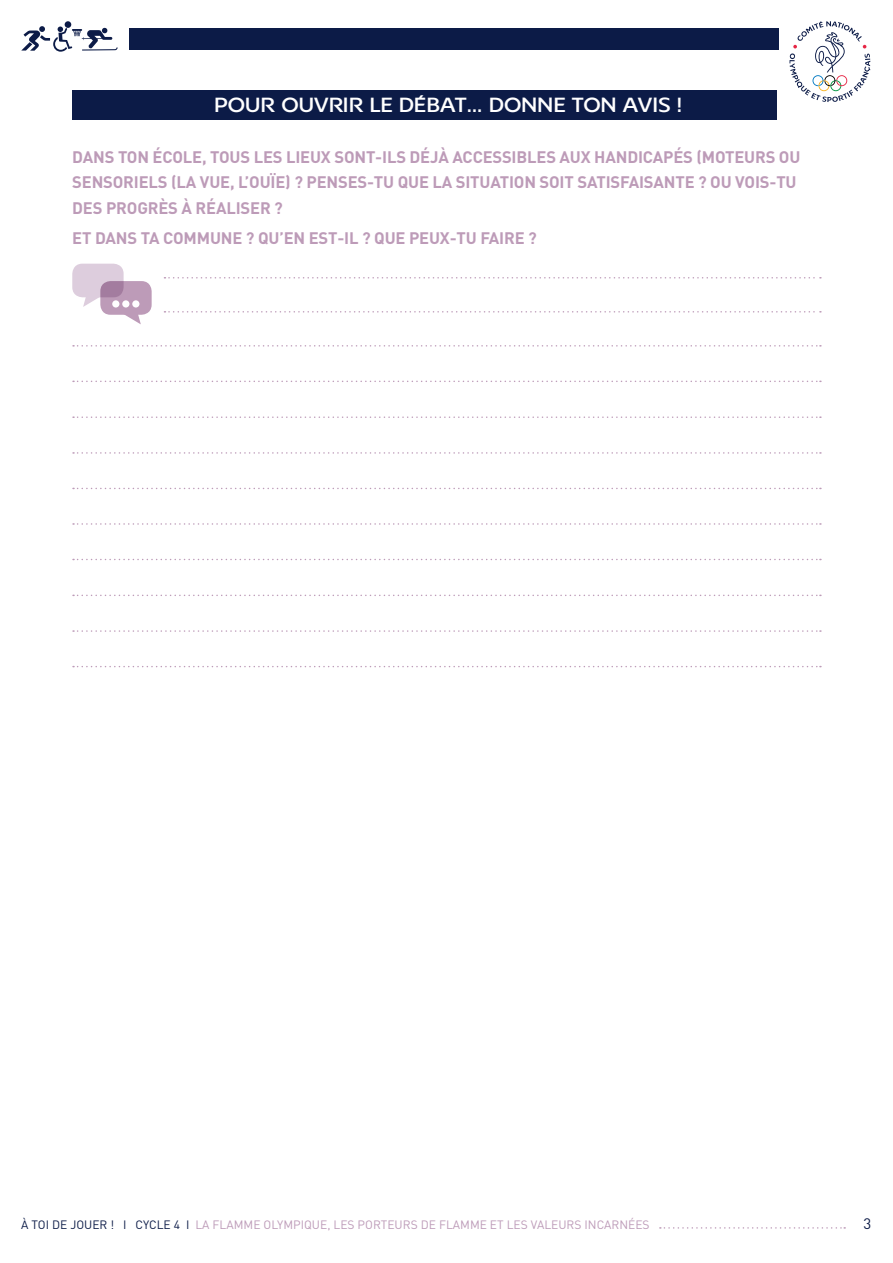
<style>
.page{position:relative;width:893px;height:1263px;background:#fff}
.page>*{position:absolute;margin:0;border:0;box-sizing:border-box;transform-origin:0 0}
.t1{font:500 22.5px "Franceolympique";letter-spacing:-.01em;color:#fff}
.t2{font:700 16.5px/25.5px "DIN";letter-spacing:-.01em;color:#bd9bb8}
.t3{font:15px "DIN";color:#0c1b47}
.t4{font:12px "DIN";color:#bd9bb8}
.s1{color:#0c1b47}
</style>
<div class="page">
<svg style="left:660px;top:1227px;width:185px;height:2px"></svg>
<div style="left:65px;top:21px;width:6px;height:7px;background:#0c1b47;border-radius:50%"></div>
<svg style="left:21px;top:26px;width:97px;height:26px"></svg>
<div style="left:130px;top:29px;width:649px;height:21px;background:#0c1b47"></div>
<svg style="left:789px;top:21px;width:81px;height:81px"></svg>
<svg style="left:73px;top:452px;width:748px;height:2px"></svg>
<svg style="left:73px;top:630px;width:748px;height:2px"></svg>
<svg style="left:73px;top:345px;width:748px;height:2px"></svg>
<svg style="left:73px;top:381px;width:748px;height:1px"></svg>
<svg style="left:73px;top:523px;width:748px;height:2px"></svg>
<svg style="left:73px;top:559px;width:748px;height:1px"></svg>
<svg style="left:73px;top:488px;width:748px;height:1px"></svg>
<svg style="left:73px;top:666px;width:748px;height:1px"></svg>
<svg style="left:164px;top:277px;width:657px;height:2px"></svg>
<svg style="left:164px;top:311px;width:657px;height:2px"></svg>
<div style="left:72px;top:264px;width:52px;height:33px;background:#ddcddd;border-radius:10px"></div>
<svg style="left:83px;top:297px;width:17px;height:10px"></svg>
<svg style="left:100px;top:281px;width:52px;height:34px"></svg>
<svg style="left:120px;top:311px;width:21px;height:13px"></svg>
<div style="left:112px;top:300px;width:7px;height:8px;background:#fff;border-radius:50%"></div>
<div style="left:122px;top:300px;width:7px;height:8px;background:#fff;border-radius:50%"></div>
<div style="left:132px;top:300px;width:7px;height:8px;background:#fff;border-radius:50%"></div>
<svg style="left:73px;top:416px;width:748px;height:2px"></svg>
<svg style="left:73px;top:595px;width:748px;height:1px"></svg>
<div style="left:72px;top:90px;width:705px;height:30px;background:#0c1b47"></div>
<h1 class="t1" style="left:214px;top:92px;width:470px">POUR OUVRIR LE DÉBAT… DONNE TON AVIS !</h1>
<p class="t2" style="left:72px;top:143px;width:730px">DANS TON ÉCOLE, TOUS LES LIEUX SONT-ILS DÉJÀ ACCESSIBLES AUX HANDICAPÉS (MOTEURS OU<br>SENSORIELS (LA VUE, L’OUÏE) ? PENSES-TU QUE LA SITUATION SOIT SATISFAISANTE ? OU VOIS-TU<br>DES PROGRÈS À RÉALISER ?</p>
<p class="t2" style="left:72px;top:224px;width:466px">ET DANS TA COMMUNE ? QU’EN EST-IL ? QUE PEUX-TU FAIRE ?</p>
<p class="t4" style="left:21px;top:1217px;width:630px"><span class="s1">À TOI DE JOUER ! I CYCLE 4 I</span> LA FLAMME OLYMPIQUE, LES PORTEURS DE FLAMME ET LES VALEURS INCARNÉES</p>
<p class="t3" style="left:863px;top:1214px;width:9px">3</p>
</div>
